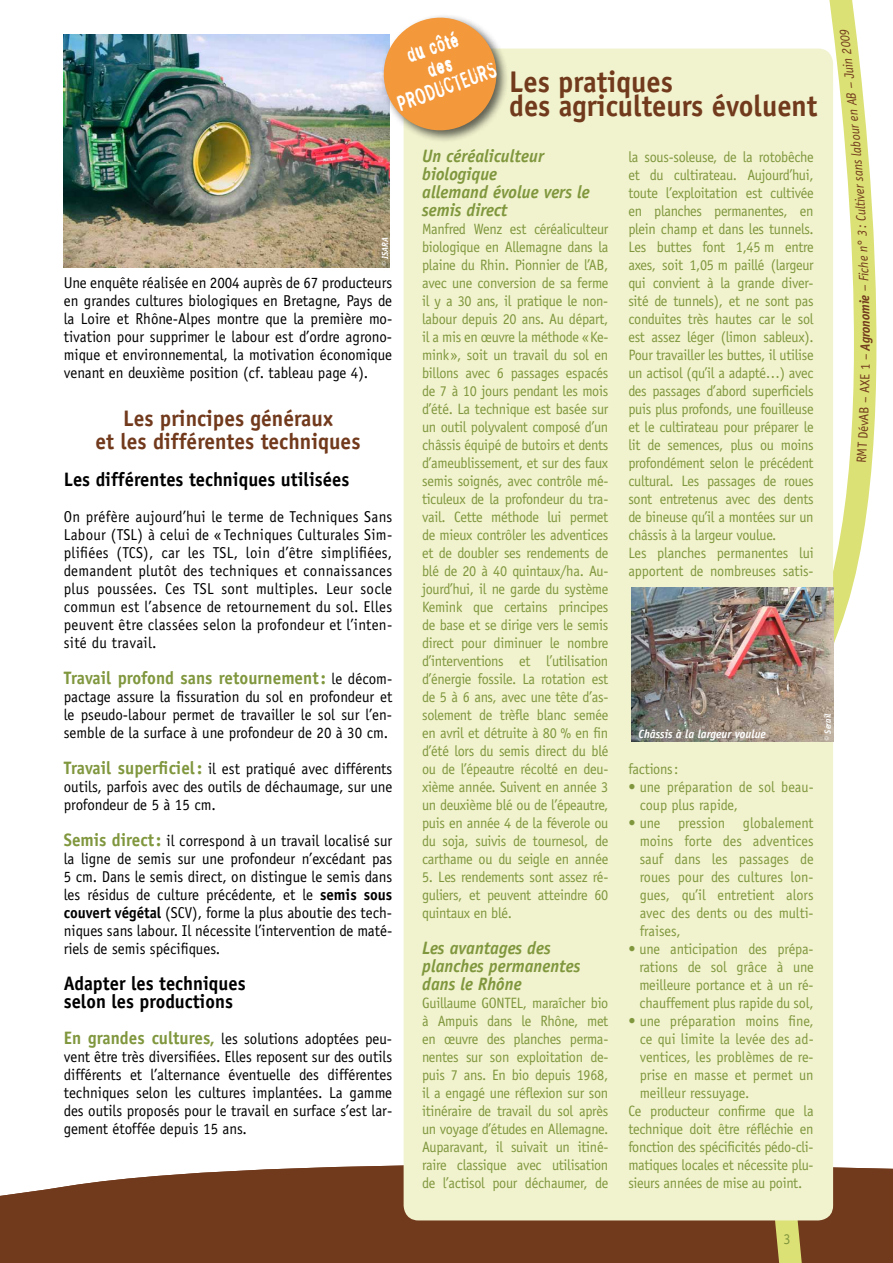
<style>
.page{position:relative;width:893px;height:1263px;background:#fff}
.page>*{position:absolute;margin:0;border:0;box-sizing:border-box;transform-origin:0 0}
.t1{font:700 30px/24px "Officina Sans";color:#723a1d;scale:.95 1}
.t2{font:700 22.5px/22.5px "Officina Sans";color:#723a1d;text-align:center;scale:.95 1}
.t3{font:21px "Stamp Gothic";color:#fff;scale:.76 1}
.t4{font:21px "Stamp Gothic";color:#fff;scale:.8 1}
.t5{font:700 19.5px/18px "Officina Sans";color:#000;scale:.95 1}
.t6{font:italic 700 18px/18px "Officina Sans";color:#80973e;scale:.95 1}
.t7{font:700 18px "Officina Sans";color:#80973e;scale:.95 1}
.t8{font:15.75px/18px "Officina Sans";color:#000;text-align:justify;scale:.95 1}
.t9{font:15px/18px "Officina Sans";letter-spacing:-.02em;color:#80973e;text-align:justify;scale:.95 1}
.t10{font:15px/18px "Officina Sans";color:#80973e;scale:.95 1}
.t11{font:italic 13.5px "Officina Sans";color:#723a1d;scale:.95 1}
.t12{font:italic 700 13.5px "Officina Sans";color:#723a1d;scale:.95 1}
.t13{font:13.5px "Officina Sans";color:#723a1d;scale:.95 1}
.t14{font:italic 700 12px "Officina Sans";color:#fff;scale:.95 1}
.t15{font:italic 700 9px "Officina Sans";color:#fff;scale:.95 1}
.s1{font-weight:400;font-size:15.75px;color:#000}
.s2{font-weight:700;font-size:18px;color:#80973e}
.s3{font-weight:700}
.s4{font-weight:400;font-style:normal}
</style>
<div class="page">
<svg style="left:0;top:1149px;width:706px;height:114px;fill:#723a1d"></svg>
<svg style="left:706px;top:0;width:187px;height:1263px"></svg>
<div style="left:404px;top:49px;width:429px;height:1171px;background:#f1f3ce;border-radius:15px"></div>
<img style="left:64px;top:34px;width:325px;height:234px">
<img style="left:631px;top:587px;width:202px;height:155px">
<div style="left:380px;top:14px;width:129px;height:129px;background:#000;opacity:.6"></div>
<div style="left:384px;top:18px;width:112px;height:112px;background:#f3983b;border-radius:50%"></div>
<svg style="left:856px;top:397px;width:13px;height:65px"></svg>
<h3 class="t4" style="left:402px;top:43px;width:70px;rotate:-20deg">du côté</h3>
<h3 class="t3" style="left:393px;top:91px;width:103px;rotate:-20deg">PRODUC TEURS</h3>
<h1 class="t1" style="left:509px;top:69px;width:326px">Les pratiques<br>des agriculteurs évoluent</h1>
<p class="t15" style="left:379px;top:266px;width:32px;rotate:-90deg">© ISARA</p>
<p class="t8" style="left:64px;top:274px;width:347px">Une enquête réalisée en 2004 auprès de 67 producteurs en grandes cultures biologiques en Bretagne, Pays de la Loire et Rhône-Alpes montre que la première mo&shy;tivation pour supprimer le labour est d’ordre agrono&shy;mique et environnemental, la motivation économique venant en deuxième position (cf. tableau page 4).</p>
<h2 class="t2" style="left:96px;top:407px;width:280px">Les principes généraux<br>et les différentes techniques</h2>
<h3 class="t5" style="left:64px;top:470px;width:302px">Les différentes techniques utilisées</h3>
<p class="t8" style="left:64px;top:508px;width:347px">On préfère aujourd’hui le terme de Techniques Sans Labour (TSL) à celui de « Techniques Culturales Sim&shy;plifiées (TCS), car les TSL, loin d’être simplifiées, demandent plutôt des techniques et connaissances plus poussées. Ces TSL sont multiples. Leur socle commun est l’absence de retournement du sol. Elles peuvent être classées selon la profondeur et l’inten&shy;sité du travail.</p>
<p class="t7" style="left:64px;top:667px;width:347px">Travail profond sans retournement: <span class="s1">le décom-</span></p>
<p class="t8" style="left:64px;top:688px;width:347px">pactage assure la fissuration du sol en profondeur et le pseudo-labour permet de travailler le sol sur l’en&shy;semble de la surface à une profondeur de 20 à 30 cm.</p>
<p class="t8" style="left:64px;top:760px;width:347px"><span class="s2">Travail superficiel:</span> il est pratiqué avec différents outils, parfois avec des outils de déchaumage, sur une profondeur de 5 à 15 cm.</p>
<p class="t8" style="left:64px;top:832px;width:347px"><span class="s2">Semis direct:</span> il correspond à un travail localisé sur la ligne de semis sur une profondeur n’excédant pas 5 cm. Dans le semis direct, on distingue le semis dans les résidus de culture précédente, et le <span class="s3">semis sous couvert végétal</span> (SCV), forme la plus aboutie des tech&shy;niques sans labour. Il nécessite l’intervention de maté&shy;riels de semis spécifiques.</p>
<h3 class="t5" style="left:64px;top:974px;width:193px">Adapter les techniques selon les productions</h3>
<p class="t8" style="left:64px;top:1030px;width:347px"><span class="s2">En grandes cultures,</span> les solutions adoptées peu&shy;vent être très diversifiées. Elles reposent sur des outils différents et l’alternance éventuelle des différentes techniques selon les cultures implantées. La gamme des outils proposés pour le travail en surface s’est lar&shy;gement étoffée depuis 15 ans.</p>
<p class="t6" style="left:422px;top:147px;width:178px">Un céréaliculteur biologique<br>allemand évolue vers le semis direct</p>
<p class="t9" style="left:422px;top:220px;width:198px">Manfred Wenz est céréaliculteur biologique en Allemagne dans la plaine du Rhin. Pionnier de l’AB, avec une conversion de sa ferme il y a 30 ans, il pratique le non&shy;labour depuis 20 ans. Au départ, il a mis en œuvre la méthode «Ke&shy;mink», soit un travail du sol en billons avec 6 passages espacés de 7 à 10 jours pendant les mois d’été. La technique est basée sur un outil polyvalent composé d’un châssis équipé de butoirs et dents d’ameublissement, et sur des faux semis soignés, avec contrôle mé&shy;ticuleux de la profondeur du tra&shy;vail. Cette méthode lui permet de mieux contrôler les adventices et de doubler ses rendements de blé de 20 à 40 quintaux/ha. Au&shy;jourd’hui, il ne garde du système Kemink que certains principes de base et se dirige vers le semis direct pour diminuer le nombre d’interventions et l’utilisation d’énergie fossile. La rotation est de 5 à 6 ans, avec une tête d’as&shy;solement de trèfle blanc semée en avril et détruite à 80 % en fin d’été lors du semis direct du blé ou de l’épeautre récolté en deu&shy;xième année. Suivent en année 3 un deuxième blé ou de l’épeautre, puis en année 4 de la féverole ou du soja, suivis de tournesol, de carthame ou du seigle en année</p>
<p class="t9" style="left:422px;top:868px;width:198px">5. Les rendements sont assez ré&shy;guliers, et peuvent atteindre 60 quintaux en blé.</p>
<p class="t6" style="left:422px;top:939px;width:168px">Les avantages des planches permanentes dans le Rhône</p>
<p class="t9" style="left:422px;top:994px;width:198px">Guillaume GONTEL, maraîcher bio à Ampuis dans le Rhône, met en œuvre des planches perma&shy;nentes sur son exploitation de&shy;puis 7 ans. En bio depuis 1968, il a engagé une réflexion sur son itinéraire de travail du sol après un voyage d’études en Allemagne.<br>Auparavant, il suivait un itiné&shy;raire classique avec utilisation de l’actisol pour déchaumer, de</p>
<p class="t9" style="left:628px;top:148px;width:197px;text-align:left">la sous-soleuse, de la rotobêche et du cultirateau. Aujourd’hui, toute l’exploitation est cultivée en planches permanentes, en plein champ et dans les tunnels.<br>Les buttes font 1,45 m entre axes, soit 1,05 m paillé (largeur qui convient à la grande diver&shy;sité de tunnels), et ne sont pas conduites très hautes car le sol est assez léger (limon sableux).<br>Pour travailler les buttes, il utilise un actisol (qu’il a adapté…) avec des passages d’abord superficiels puis plus profonds, une fouilleuse et le cultirateau pour préparer le lit de semences, plus ou moins profondément selon le précédent cultural. Les passages de roues sont entretenus avec des dents de bineuse qu’il a montées sur un châssis à la largeur voulue.<br>Les planches permanentes lui apportent de nombreuses satis-</p>
<p class="t14" style="left:638px;top:727px;width:136px">Châssis à la largeur voulue</p>
<p class="t9" style="left:628px;top:760px;width:54px">factions:</p>
<p class="t10" style="left:640px;top:778px;width:185px;text-indent:-11px">• une préparation de sol beau&shy;coup plus rapide,</p>
<p class="t9" style="left:640px;top:814px;width:185px;text-indent:-11px">• une pression globalement moins forte des adventices sauf dans les passages de roues pour des cultures lon&shy;gues, qu’il entretient alors avec des dents ou des multi&shy;fraises,</p>
<p class="t9" style="left:639px;top:940px;width:185px;text-indent:-11px">• une anticipation des prépa&shy;rations de sol grâce à une meilleure portance et à un ré&shy;chauffement plus rapide du sol,</p>
<p class="t10" style="left:628px;top:1012px;width:197px">• une préparation moins fine,</p>
<p class="t10" style="left:640px;top:1030px;width:185px">ce qui limite la levée des ad-</p>
<p class="t10" style="left:640px;top:1048px;width:185px">ventices, les problèmes de re-</p>
<p class="t10" style="left:640px;top:1066px;width:185px">prise en masse et permet un</p>
<p class="t10" style="left:640px;top:1084px;width:117px">meilleur ressuyage.</p>
<p class="t9" style="left:628px;top:1102px;width:197px">Ce producteur confirme que la</p>
<p class="t9" style="left:628px;top:1120px;width:197px">technique doit être réfléchie en</p>
<p class="t9" style="left:628px;top:1138px;width:197px">fonction des spécificités pédo-cli-</p>
<p class="t9" style="left:628px;top:1156px;width:197px">matiques locales et nécessite plu-</p>
<p class="t9" style="left:628px;top:1174px;width:184px">sieurs années de mise au point.</p>
<p class="t15" style="left:822px;top:741px;width:31px;rotate:-90deg">© Serail</p>
<p class="t11" style="left:839px;top:55px;width:28px;rotate:-97deg">2009</p>
<p class="t11" style="left:844px;top:107px;width:52px;rotate:-96deg">AB – Ju ni</p>
<p class="t11" style="left:850px;top:165px;width:59px;rotate:-95deg">s al bour en</p>
<p class="t11" style="left:853px;top:210px;width:49px;rotate:-94deg">ltiver san</p>
<p class="t11" style="left:855px;top:253px;width:47px;rotate:-93deg">n° 3: Cu</p>
<p class="t11" style="left:857px;top:301px;width:49px;rotate:-92deg"><span class="s3">e</span> – Fiche</p>
<p class="t12" style="left:857px;top:333px;width:36px;rotate:-91deg">onomi</p>
<p class="t12" style="left:857px;top:360px;width:32px;rotate:-90deg"><span class="s4">–</span> Agr</p>
<p class="t13" style="left:857px;top:393px;width:32px;rotate:-89deg">AXE 1</p>
<p class="t9" style="left:783px;top:1230px;width:9px">3</p>
</div>
